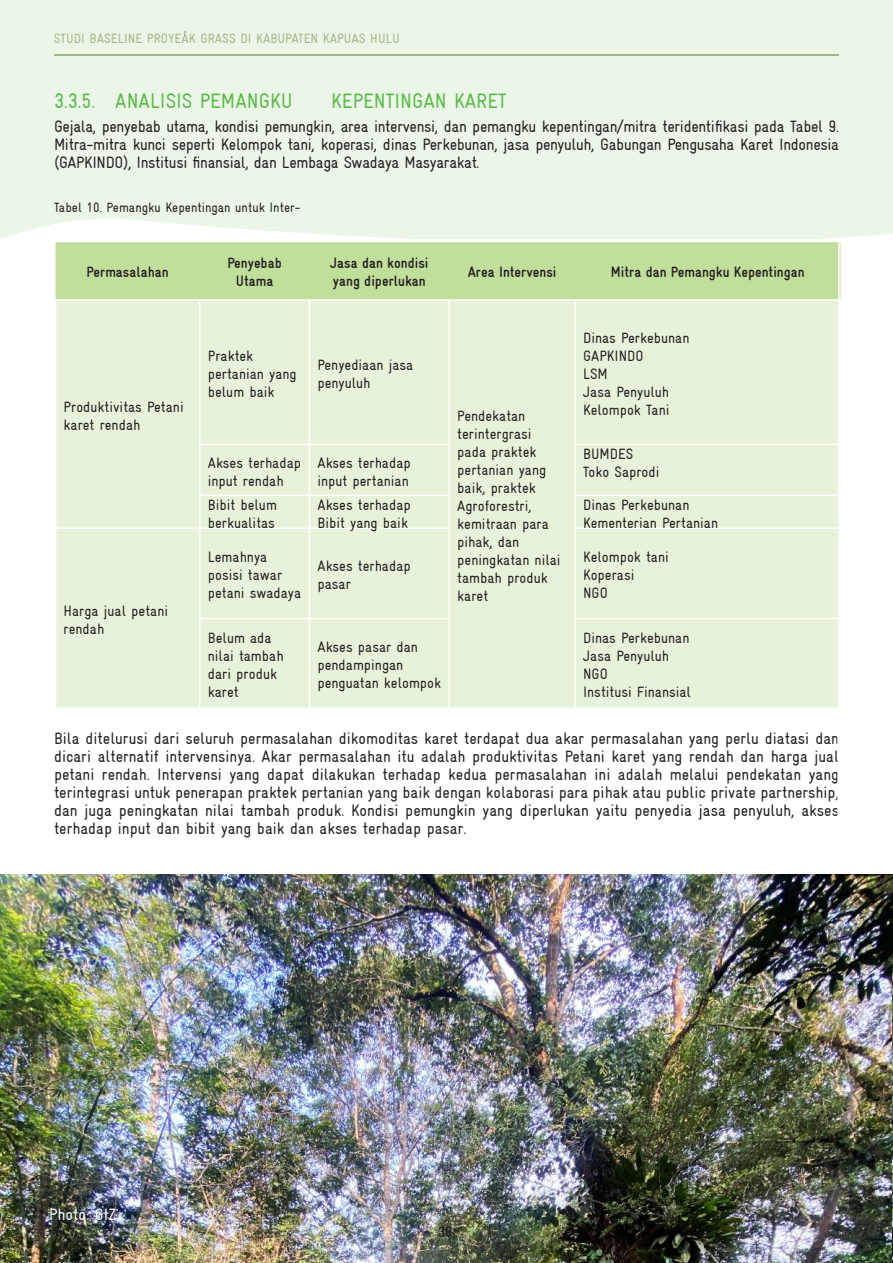
<style>
.page{position:relative;width:893px;height:1263px;background:#fff}
.page>*{position:absolute;margin:0;border:0;box-sizing:border-box;transform-origin:0 0}
.t1{font:condensed 21px "Gravur";color:#59ba47}
.t2{font:condensed 16.5px/18px "Gravur";letter-spacing:-.01em;color:#231f20;text-align:justify}
.t3{font:condensed 16.5px "Gravur";color:#fff}
.t4{font:condensed 15px/18px "Gravur";color:#231f20}
.t5{font:700 condensed 15px/18px "Gravur";color:#231f20;text-align:center}
.t6{font:condensed 13.5px "Gravur";color:#a0b882}
.t7{font:condensed 13.5px "Gravur";color:#231f20}
</style>
<div class="page">
<div style="left:0;top:0;width:893px;height:293px;background:#ebf6e9"></div>
<hr style="left:54px;top:54px;width:785px;height:1px;background:#a0b882">
<div style="left:56px;top:242px;width:781px;height:57px;background:#c1de9b"></div>
<div style="left:56px;top:301px;width:781px;height:406px;background:#e7f2da"></div>
<hr style="left:575px;top:241px;width:266px;height:1px;background:#fff">
<hr style="left:199px;top:301px;width:1px;height:143px;background:#fff">
<hr style="left:309px;top:301px;width:1px;height:143px;background:#fff">
<hr style="left:448px;top:301px;width:2px;height:143px;background:#fff">
<hr style="left:574px;top:301px;width:2px;height:143px;background:#fff">
<hr style="left:199px;top:444px;width:110px;height:1px;background:#fff">
<hr style="left:199px;top:445px;width:1px;height:50px;background:#fff">
<hr style="left:309px;top:444px;width:141px;height:1px;background:#fff">
<hr style="left:309px;top:445px;width:1px;height:50px;background:#fff">
<hr style="left:448px;top:445px;width:2px;height:50px;background:#fff">
<hr style="left:574px;top:444px;width:267px;height:1px;background:#fff">
<hr style="left:574px;top:445px;width:2px;height:50px;background:#fff">
<hr style="left:199px;top:495px;width:110px;height:1px;background:#fff">
<hr style="left:199px;top:496px;width:1px;height:31px;background:#fff">
<hr style="left:309px;top:495px;width:141px;height:1px;background:#fff">
<hr style="left:309px;top:496px;width:1px;height:31px;background:#fff">
<hr style="left:448px;top:496px;width:2px;height:31px;background:#fff">
<hr style="left:574px;top:495px;width:267px;height:1px;background:#fff">
<hr style="left:574px;top:496px;width:2px;height:31px;background:#fff">
<hr style="left:55px;top:527px;width:145px;height:2px;background:#fff">
<hr style="left:200px;top:527px;width:109px;height:2px;background:#fff">
<hr style="left:199px;top:529px;width:1px;height:89px;background:#fff">
<hr style="left:309px;top:527px;width:141px;height:2px;background:#fff">
<hr style="left:309px;top:529px;width:1px;height:89px;background:#fff">
<hr style="left:448px;top:529px;width:2px;height:89px;background:#fff">
<hr style="left:574px;top:527px;width:267px;height:2px;background:#fff">
<hr style="left:574px;top:529px;width:2px;height:89px;background:#fff">
<hr style="left:199px;top:618px;width:110px;height:1px;background:#fff">
<hr style="left:199px;top:619px;width:1px;height:88px;background:#fff">
<hr style="left:309px;top:618px;width:141px;height:1px;background:#fff">
<hr style="left:309px;top:619px;width:1px;height:88px;background:#fff">
<hr style="left:448px;top:619px;width:2px;height:88px;background:#fff">
<hr style="left:574px;top:618px;width:267px;height:1px;background:#fff">
<hr style="left:574px;top:619px;width:2px;height:88px;background:#fff">
<img style="left:0;top:875px;width:892px;height:388px">
<img style="left:892px;top:959px;width:1px;height:304px">
<p class="t6" style="left:54px;top:30px;width:347px">STUDI BASELINE PROYEÅK GRASS DI KABUPATEN KAPUAS HULU</p>
<p class="t1" style="left:54px;top:89px;width:240px">3.3.5. ANALISIS PEMANGKU</p>
<p class="t1" style="left:331px;top:89px;width:177px">KEPENTINGAN KARET</p>
<p class="t2" style="left:54px;top:117px;width:786px">Gejala, penyebab utama, kondisi pemungkin, area intervensi, dan pemangku kepentingan/mitra teridentifikasi pada Tabel 9.<br>Mitra-mitra kunci seperti Kelompok tani, koperasi, dinas Perkebunan, jasa penyuluh, Gabungan Pengusaha Karet Indonesia (GAPKINDO), Institusi finansial, dan Lembaga Swadaya Masyarakat.</p>
<p class="t7" style="left:54px;top:200px;width:248px">Tabel 10. Pemangku Kepentingan untuk Inter-</p>
<p class="t5" style="left:87px;top:263px;width:83px">Permasalahan</p>
<p class="t5" style="left:227px;top:254px;width:56px">Penyebab<br>Utama</p>
<p class="t5" style="left:330px;top:254px;width:100px;text-align:left">Jasa dan kondisi yang diperlukan</p>
<p class="t5" style="left:468px;top:263px;width:90px">Area Intervensi</p>
<p class="t5" style="left:611px;top:263px;width:195px">Mitra dan Pemangku Kepentingan</p>
<p class="t4" style="left:64px;top:398px;width:122px">Produktivitas Petani karet rendah</p>
<p class="t4" style="left:64px;top:602px;width:106px">Harga jual petani rendah</p>
<p class="t4" style="left:583px;top:329px;width:108px">Dinas Perkebunan<br>GAPKINDO<br>LSM<br>Jasa Penyuluh<br>Kelompok Tani</p>
<p class="t4" style="left:208px;top:347px;width:90px">Praktek pertanian yang belum baik</p>
<p class="t4" style="left:317px;top:356px;width:97px">Penyediaan jasa penyuluh</p>
<p class="t4" style="left:457px;top:407px;width:105px">Pendekatan terintergrasi pada praktek pertanian yang baik, praktek<br>Agroforestri, kemitraan para pihak, dan peningkatan nilai tambah produk karet</p>
<p class="t4" style="left:208px;top:453px;width:95px">Akses terhadap input rendah</p>
<p class="t4" style="left:317px;top:453px;width:95px">Akses terhadap input pertanian</p>
<p class="t4" style="left:583px;top:444px;width:78px">BUMDES<br>Toko Saprodi</p>
<p class="t4" style="left:208px;top:495px;width:71px">Bibit belum berkualitas</p>
<p class="t4" style="left:317px;top:495px;width:95px">Akses terhadap<br>Bibit yang baik</p>
<p class="t4" style="left:583px;top:495px;width:136px">Dinas Perkebunan<br>Kementerian Pertanian</p>
<p class="t4" style="left:208px;top:548px;width:95px">Lemahnya posisi tawar petani swadaya</p>
<p class="t4" style="left:317px;top:557px;width:95px">Akses terhadap pasar</p>
<p class="t4" style="left:583px;top:548px;width:87px">Kelompok tani<br>Koperasi<br>NGO</p>
<p class="t4" style="left:208px;top:629px;width:77px">Belum ada nilai tambah dari produk karet</p>
<p class="t4" style="left:317px;top:638px;width:125px">Akses pasar dan pendampingan penguatan kelompok</p>
<p class="t4" style="left:583px;top:629px;width:109px">Dinas Perkebunan<br>Jasa Penyuluh<br>NGO<br>Institusi Finansial</p>
<p class="t2" style="left:54px;top:729px;width:786px">Bila ditelurusi dari seluruh permasalahan dikomoditas karet terdapat dua akar permasalahan yang perlu diatasi dan dicari alternatif intervensinya. Akar permasalahan itu adalah produktivitas Petani karet yang rendah dan harga jual petani rendah. Intervensi yang dapat dilakukan terhadap kedua permasalahan ini adalah melalui pendekatan yang terintegrasi untuk penerapan praktek pertanian yang baik dengan kolaborasi para pihak atau public private partnership, dan juga peningkatan nilai tambah produk. Kondisi pemungkin yang diperlukan yaitu penyedia jasa penyuluh, akses terhadap input dan bibit yang baik dan akses terhadap pasar.</p>
<p class="t3" style="left:49px;top:1205px;width:68px">Photo: GIZ</p>
<p class="t5" style="left:438px;top:1223px;width:15px">38</p>
</div>
